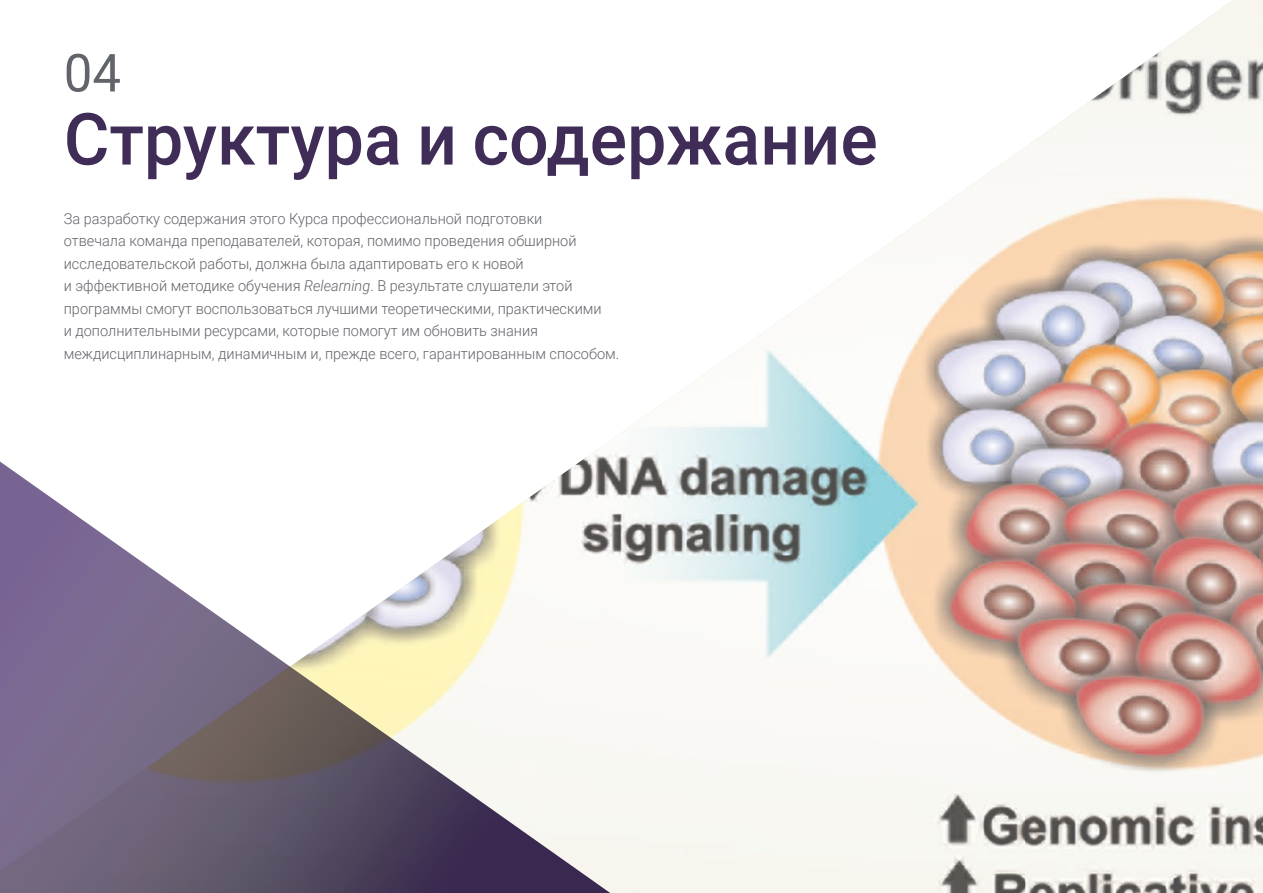
<style>
.page{position:relative;width:1263px;height:893px;background:#fff}
.page>*{position:absolute;margin:0;border:0;box-sizing:border-box;transform-origin:0 0}
.t1{font:500 72px "Roboto";color:#3f2c57}
.t2{font:52.5px "Roboto";color:#61646a}
.t3{font:300 15px/22.5px "Roboto";color:#61646a}
.s1{font-style:italic}
</style>
<div class="page">
<img style="left:604px;top:0;width:659px;height:893px">
<svg style="left:0;top:446px;width:640px;height:447px"></svg>
<h2 class="t2" style="left:64px;top:36px;width:59px">04</h2>
<h1 class="t1" style="left:64px;top:89px;width:815px">Структура и содержание</h1>
<p class="t3" style="left:64px;top:207px;width:557px">За разработку содержания этого Курса профессиональной подготовки<br>отвечала команда преподавателей, которая, помимо проведения обширной исследовательской работы, должна была адаптировать его к новой<br>и эффективной методике обучения <span class="s1">Relearning</span>. В результате слушатели этой программы смогут воспользоваться лучшими теоретическими, практическими<br>и дополнительными ресурсами, которые помогут им обновить знания междисциплинарным, динамичным и, прежде всего, гарантированным способом.</p>
</div>
